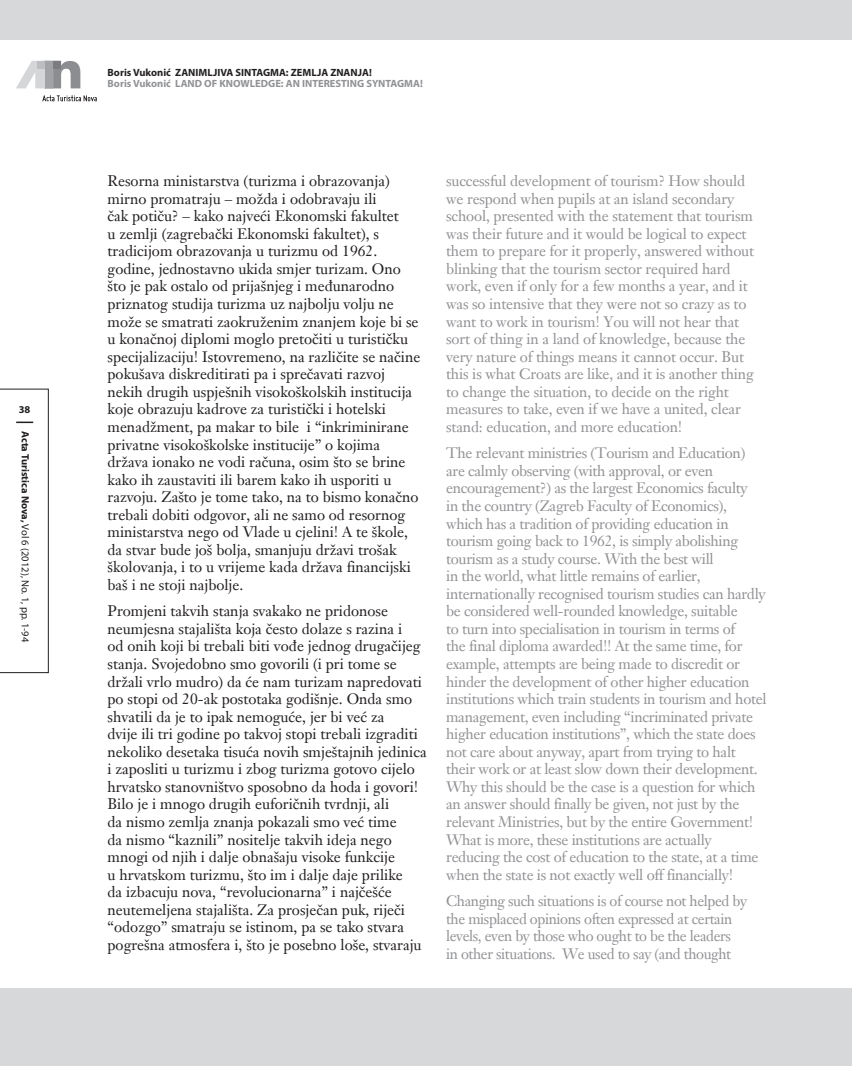
<style>
.page{position:relative;width:853px;height:1066px;background:#fff}
.page>*{position:absolute;margin:0;border:0;box-sizing:border-box;transform-origin:0 0}
.t1{font:15px/17.5px "Janson HR";letter-spacing:-.02em;color:#919295}
.t2{font:15px/17.5px "Janson HR";color:#231f20}
.t3{font:700 10.5px "Myriad Pro";color:#919295}
.t4{font:700 10.5px "Myriad Pro";color:#231f20}
.t5{font:10.5px "Myriad Pro";color:#231f20}
.s1{font-weight:700}
</style>
<div class="page">
<svg style="left:0;top:389px;width:49px;height:284px"></svg>
<div style="left:0;top:0;width:852px;height:40px;background:#d7d8da"></div>
<div style="left:0;top:988px;width:852px;height:77px;background:#d7d8da"></div>
<svg style="left:42px;top:95px;width:55px;height:6px"></svg>
<svg style="left:16px;top:61px;width:64px;height:27px"></svg>
<div style="left:38px;top:61px;width:7px;height:7px;background:#bcbdc0"></div>
<p class="t4" style="left:19px;top:402px;width:13px">38</p>
<p class="t5" style="left:32px;top:431px;width:213px;rotate:90deg"><span class="s1">Acta Turistica Nova,</span> Vol 6 (2012), No. 1, pp. 1-94</p>
<p class="t4" style="left:108px;top:66px;width:266px">Boris Vukonić ZANIMLJIVA SINTAGMA: ZEMLJA ZNANJA!</p>
<p class="t3" style="left:108px;top:77px;width:317px">Boris Vukonić LAND OF KNOWLEDGE: AN INTERESTING SYNTAGMA!</p>
<p class="t2" style="left:108px;top:172px;width:314px">Resorna ministarstva (turizma i obrazovanja) mirno promatraju – možda i odobravaju ili<br>čak potiču? – kako najveći Ekonomski fakultet<br>u zemlji (zagrebački Ekonomski fakultet), s tradicijom obrazovanja u turizmu od 1962. godine, jednostavno ukida smjer turizam. Ono što je pak ostalo od prijašnjeg i međunarodno priznatog studija turizma uz najbolju volju ne može se smatrati zaokruženim znanjem koje bi se u konačnoj diplomi moglo pretočiti u turističku specijalizaciju! Istovremeno, na različite se načine pokušava diskreditirati pa i sprečavati razvoj nekih drugih uspješnih visokoškolskih institucija koje obrazuju kadrove za turistički i hotelski menadžment, pa makar to bile i “inkriminirane privatne visokoškolske institucije” o kojima država ionako ne vodi računa, osim što se brine kako ih zaustaviti ili barem kako ih usporiti u razvoju. Zašto je tome tako, na to bismo konačno trebali dobiti odgovor, ali ne samo od resornog ministarstva nego od Vlade u cjelini! A te škole, da stvar bude još bolja, smanjuju državi trošak školovanja, i to u vrijeme kada država financijski baš i ne stoji najbolje.</p>
<p class="t2" style="left:108px;top:602px;width:321px">Promjeni takvih stanja svakako ne pridonose neumjesna stajališta koja često dolaze s razina i<br>od onih koji bi trebali biti vođe jednog drugačijeg stanja. Svojedobno smo govorili (i pri tome se držali vrlo mudro) da će nam turizam napredovati po stopi od 20-ak postotaka godišnje. Onda smo shvatili da je to ipak nemoguće, jer bi već za<br>dvije ili tri godine po takvoj stopi trebali izgraditi nekoliko desetaka tisuća novih smještajnih jedinica i zaposliti u turizmu i zbog turizma gotovo cijelo hrvatsko stanovništvo sposobno da hoda i govori!<br>Bilo je i mnogo drugih euforičnih tvrdnji, ali<br>da nismo zemlja znanja pokazali smo već time<br>da nismo “kaznili” nositelje takvih ideja nego mnogi od njih i dalje obnašaju visoke funkcije<br>u hrvatskom turizmu, što im i dalje daje prilike<br>da izbacuju nova, “revolucionarna” i najčešće neutemeljena stajališta. Za prosječan puk, riječi “odozgo” smatraju se istinom, pa se tako stvara pogrešna atmosfera i, što je posebno loše, stvaraju</p>
<p class="t1" style="left:446px;top:172px;width:310px">successful development of tourism? How should we respond when pupils at an island secondary school, presented with the statement that tourism was their future and it would be logical to expect them to prepare for it properly, answered without blinking that the tourism sector required hard work, even if only for a few months a year, and it was so intensive that they were not so crazy as to want to work in tourism! You will not hear that sort of thing in a land of knowledge, because the very nature of things means it cannot occur. But this is what Croats are like, and it is another thing to change the situation, to decide on the right measures to take, even if we have a united, clear stand: education, and more education!</p>
<p class="t1" style="left:446px;top:444px;width:322px">The relevant ministries (Tourism and Education) are calmly observing (with approval, or even encouragement?) as the largest Economics faculty<br>in the country (Zagreb Faculty of Economics), which has a tradition of providing education in tourism going back to 1962, is simply abolishing tourism as a study course. With the best will<br>in the world, what little remains of earlier, internationally recognised tourism studies can hardly be considered well-rounded knowledge, suitable<br>to turn into specialisation in tourism in terms of<br>the final diploma awarded!! At the same time, for example, attempts are being made to discredit or hinder the development of other higher education institutions which train students in tourism and hotel management, even including “incriminated private higher education institutions”, which the state does not care about anyway, apart from trying to halt their work or at least slow down their development.<br>Why this should be the case is a question for which an answer should finally be given, not just by the relevant Ministries, but by the entire Government!<br>What is more, these institutions are actually reducing the cost of education to the state, at a time when the state is not exactly well off financially!</p>
<p class="t1" style="left:446px;top:891px;width:302px">Changing such situations is of course not helped by the misplaced opinions often expressed at certain levels, even by those who ought to be the leaders<br>in other situations. We used to say (and thought</p>
</div>
